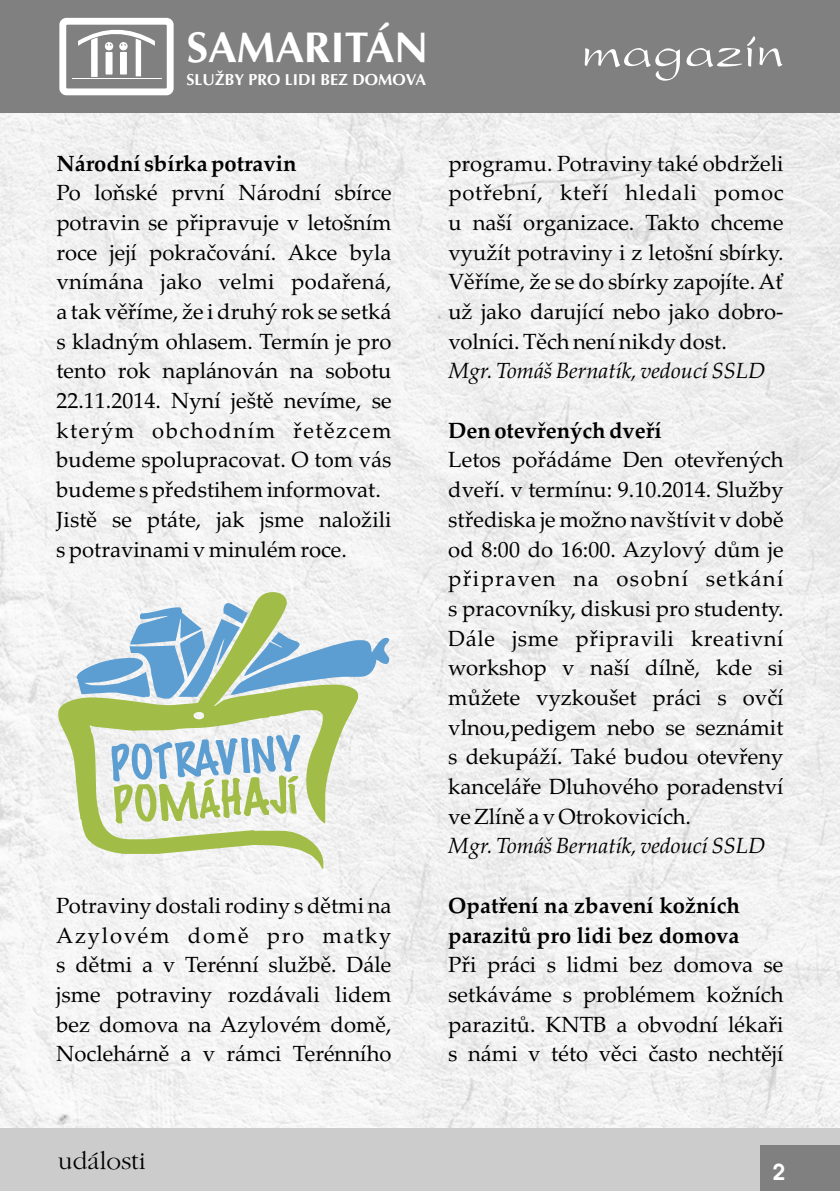
<style>
.page{position:relative;width:840px;height:1191px;background:#fff}
.page>*{position:absolute;margin:0;border:0;box-sizing:border-box;transform-origin:0 0}
.t1{font:56px "President";color:#fff}
.t2{font:700 43.2px "Ottawa";color:#fff}
.t3{font:26px "Gatineau CE";color:#000}
.t4{font:22px/29.6px "Palatino Linotype";color:#000;text-align:justify}
.t5{font:700 22px "Palatino Linotype";color:#000}
.t6{font:italic 22px "Palatino Linotype";color:#000}
.t7{font:22px/29.6px "Palatino Linotype";letter-spacing:.07em;color:#000}
.t8{font:22px "Palatino Linotype";letter-spacing:.035em;color:#000}
.t9{font:22px "Palatino Linotype";letter-spacing:.08em;color:#000}
.t10{font:700 22px "Avalon";color:#fff}
.t11{font:700 16px "Ottawa";color:#fff}
</style>
<div class="page">
<img style="left:1px;top:113px;width:838px;height:1015px">
<div style="left:0;top:0;width:839px;height:113px;background:#808080"></div>
<div style="left:0;top:1128px;width:839px;height:63px;background:#ccc"></div>
<div style="left:760px;top:1145px;width:79px;height:46px;background:#808080"></div>
<div style="left:59px;top:18px;width:114px;height:77px;border:7px solid #fff;border-radius:4px"></div>
<hr style="left:72px;top:78px;width:89px;height:1px;background:#fff">
<svg style="left:78px;top:29px;width:77px;height:48px"></svg>
<svg style="left:358px;top:603px;width:31px;height:103px"></svg>
<svg style="left:58px;top:592px;width:300px;height:277px"></svg>
<svg style="left:111px;top:734px;width:189px;height:90px"></svg>
<h2 class="t2" style="left:186px;top:31px;width:243px">SAMARITÁN</h2>
<p class="t11" style="left:186px;top:74px;width:241px">SLUŽBY PRO LIDI BEZ DOMOVA</p>
<h1 class="t1" style="left:580px;top:26px;width:204px">magazín</h1>
<p class="t5" style="left:56px;top:154px;width:242px">Národní sbírka potravin</p>
<p class="t4" style="left:448px;top:151px;width:336px">programu. Potraviny také obdrželi</p>
<p class="t4" style="left:56px;top:180px;width:336px">Po loňské první Národní sbírce</p>
<p class="t8" style="left:448px;top:184px;width:336px">potřební, kteří hledali pomoc</p>
<p class="t4" style="left:56px;top:210px;width:336px">potravin se připravuje v letošním</p>
<p class="t4" style="left:448px;top:210px;width:336px">u naší organizace. Takto chceme</p>
<p class="t4" style="left:56px;top:240px;width:336px">roce její pokračování. Akce byla</p>
<p class="t4" style="left:448px;top:240px;width:336px">využít potraviny i z letošní sbírky.</p>
<p class="t4" style="left:56px;top:269px;width:336px">vnímána jako velmi podařená,</p>
<p class="t4" style="left:448px;top:269px;width:336px">Věříme, že se do sbírky zapojíte. Ať</p>
<p class="t4" style="left:56px;top:299px;width:336px">a tak věříme, že i druhý rok se setká</p>
<p class="t4" style="left:448px;top:299px;width:336px">už jako darující nebo jako dobro-</p>
<p class="t4" style="left:56px;top:329px;width:336px">s kladným ohlasem. Termín je pro</p>
<p class="t4" style="left:448px;top:329px;width:280px">volníci. Těch není nikdy dost.</p>
<p class="t4" style="left:56px;top:359px;width:336px">tento rok naplánován na sobotu</p>
<p class="t6" style="left:448px;top:362px;width:318px">Mgr. Tomáš Bernatík, vedoucí SSLD</p>
<p class="t7" style="left:56px;top:388px;width:336px">22.11.2014. Nyní ještě nevíme, se kterým obchodním řetězcem</p>
<p class="t5" style="left:448px;top:421px;width:215px">Den otevřených dveří</p>
<p class="t4" style="left:56px;top:448px;width:336px">budeme spolupracovat. O tom vás</p>
<p class="t4" style="left:448px;top:448px;width:336px">Letos pořádáme Den otevřených</p>
<p class="t4" style="left:56px;top:477px;width:326px">budeme s předstihem informovat.</p>
<p class="t4" style="left:448px;top:477px;width:336px">dveří. v termínu: 9.10.2014. Služby</p>
<p class="t4" style="left:56px;top:507px;width:336px">Jistě se ptáte, jak jsme naložili</p>
<p class="t4" style="left:448px;top:507px;width:336px">střediska je možno navštívit v době</p>
<p class="t4" style="left:56px;top:537px;width:292px">spotravinami v minulém roce.</p>
<p class="t4" style="left:448px;top:537px;width:336px">od 8:00 do 16:00. Azylový dům je připraven na osobní setkání s pracovníky, diskusi pro studenty.<br>Dále jsme připravili kreativní workshop v naší dílně, kde si můžete vyzkoušet práci s ovčí vlnou,pedigem nebo se seznámit s dekupáží. Také budou otevřeny kanceláře Dluhového poradenství ve Zlíně a v Otrokovicích.</p>
<p class="t6" style="left:448px;top:837px;width:318px">Mgr. Tomáš Bernatík, vedoucí SSLD</p>
<p class="t4" style="left:56px;top:893px;width:336px">Potraviny dostali rodiny s dětmi na</p>
<p class="t5" style="left:448px;top:896px;width:293px">Opatření na zbavení kožních</p>
<p class="t9" style="left:56px;top:926px;width:336px">Azylovém domě pro matky</p>
<p class="t5" style="left:448px;top:926px;width:292px">parazitů pro lidi bez domova</p>
<p class="t4" style="left:56px;top:952px;width:336px">s dětmi a v Terénní službě. Dále</p>
<p class="t4" style="left:448px;top:952px;width:336px">Při práci s lidmi bez domova se</p>
<p class="t4" style="left:56px;top:982px;width:336px">jsme potraviny rozdávali lidem</p>
<p class="t4" style="left:448px;top:982px;width:336px">setkáváme s problémem kožních</p>
<p class="t4" style="left:56px;top:1012px;width:336px">bez domova na Azylovém domě,</p>
<p class="t4" style="left:448px;top:1012px;width:336px">parazitů. KNTB a obvodní lékaři</p>
<p class="t4" style="left:56px;top:1041px;width:336px">Noclehárně a v rámci Terénního</p>
<p class="t4" style="left:448px;top:1041px;width:336px">s námi v této věci často nechtějí</p>
<p class="t3" style="left:58px;top:1149px;width:89px">události</p>
<p class="t10" style="left:772px;top:1163px;width:14px">2</p>
</div>
